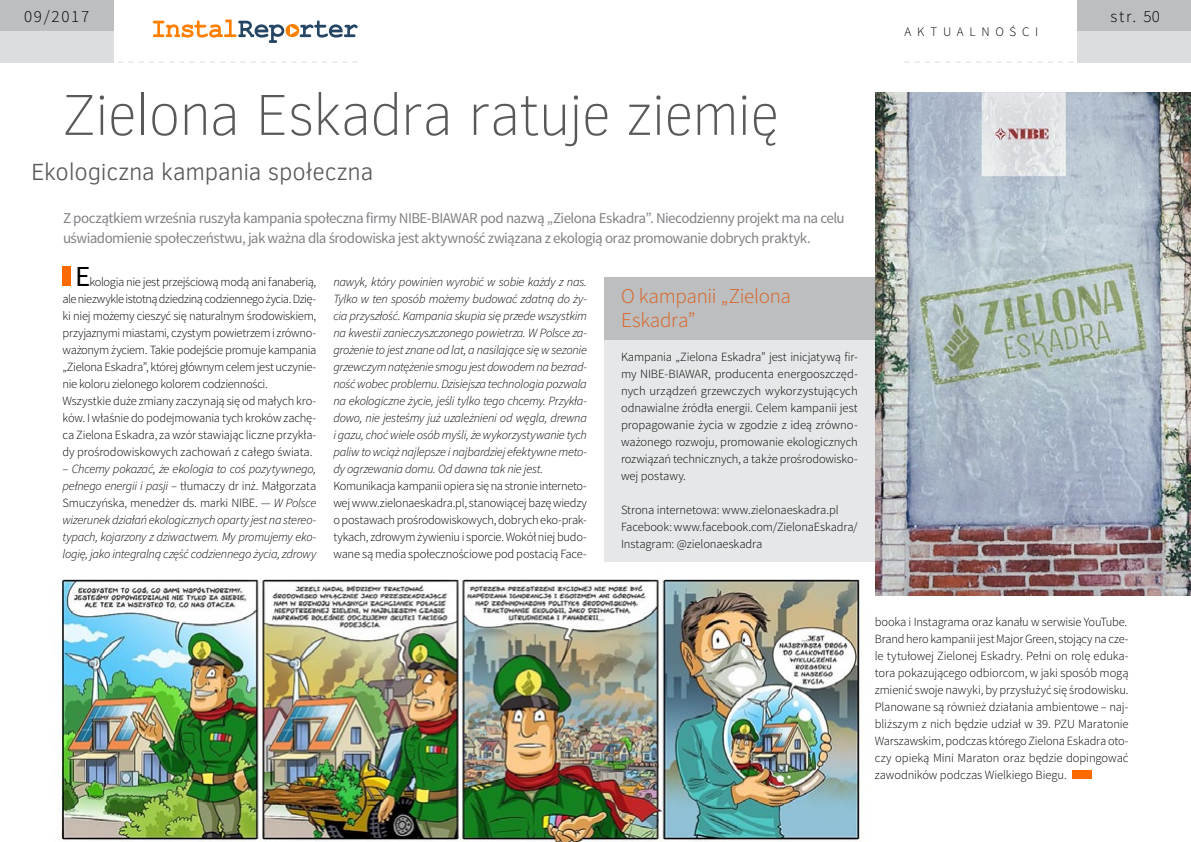
<style>
.page{position:relative;width:1191px;height:842px;background:#fff}
.page>*{position:absolute;margin:0;border:0;box-sizing:border-box;transform-origin:0 0}
.t1{font:100 59px "Clear Sans";letter-spacing:-.025em;color:#58595b}
.t2{font:29px "Source Sans Pro";color:#000}
.t3{font:300 24px "Clear Sans";letter-spacing:-.01em;color:#58595b}
.t4{font:300 21px/24px "Source Sans Pro";letter-spacing:-.015em;color:#dc611e}
.t5{font:300 17px "Source Sans Pro";letter-spacing:.1em;color:#000}
.t6{font:15px/20px "Source Sans Pro";letter-spacing:-.035em;color:#808285}
.t7{font:300 13px "Source Sans Pro";letter-spacing:.445em;color:#000}
.t8{font:300 12.5px/17px "Source Sans Pro";letter-spacing:-.015em;color:#000;text-align:justify}
.t9{font:italic 300 12.5px/17px "Source Sans Pro";letter-spacing:-.02em;color:#000;text-align:justify}
.s1{font-style:normal}
</style>
<div class="page">
<svg style="left:904px;top:62px;width:179px;height:1px"></svg>
<div style="left:1077px;top:0;width:114px;height:31px;background:#bcbec0"></div>
<div style="left:1077px;top:31px;width:114px;height:31px;background:#dcddde"></div>
<svg style="left:153px;top:20px;width:204px;height:23px"></svg>
<div style="left:0;top:0;width:113px;height:31px;background:#bcbec0"></div>
<div style="left:0;top:31px;width:113px;height:31px;background:#dcddde"></div>
<svg style="left:108px;top:62px;width:249px;height:1px"></svg>
<div style="left:1071px;top:770px;width:20px;height:9px;background:#ff6a00"></div>
<div style="left:63px;top:266px;width:8px;height:20px;background:#ff6a00"></div>
<img style="left:875px;top:92px;width:316px;height:503px">
<img style="left:61px;top:579px;width:800px;height:263px">
<div style="left:604px;top:278px;width:270px;height:62px;background:#bcbec0"></div>
<div style="left:604px;top:340px;width:270px;height:222px;background:#e6e7e8"></div>
<h3 class="t5" style="left:24px;top:6px;width:67px">09/2017</h3>
<h3 class="t5" style="left:1110px;top:6px;width:51px">str. 50</h3>
<p class="t7" style="left:904px;top:24px;width:135px">aktualności</p>
<h1 class="t1" style="left:62px;top:76px;width:718px">Zielona Eskadra ratuje ziemię</h1>
<h3 class="t3" style="left:31px;top:155px;width:344px">Ekologiczna kampania społeczna</h3>
<p class="t6" style="left:63px;top:208px;width:783px">Z początkiem września ruszyła kampania społeczna firmy NIBE-BIAWAR pod nazwą „Zielona Eskadra”. Niecodzienny projekt ma na celu uświadomienie społeczeństwu, jak ważna dla środowiska jest aktywność związana z ekologią oraz promowanie dobrych praktyk.</p>
<h2 class="t2" style="left:75px;top:259px;width:17px">E</h2>
<p class="t8" style="left:63px;top:274px;width:255px;text-align:left;text-indent:27px">kologia nie jest przejściową modą ani fanaberią, ale niezwykle istotną dziedziną codziennego życia. Dzię&shy;ki niej możemy cieszyć się naturalnym środowiskiem, przyjaznymi miastami, czystym powietrzem i zrówno&shy;ważonym życiem. Takie podejście promuje kampania „Zielona Eskadra”, której głównym celem jest uczynie&shy;nie koloru zielonego kolorem codzienności.<br>Wszystkie duże zmiany zaczynają się od małych kro&shy;ków. I właśnie do podejmowania tych kroków zachę&shy;ca Zielona Eskadra, za wzór stawiając liczne przykła&shy;dy prośrodowiskowych zachowań z całego świata.</p>
<p class="t9" style="left:63px;top:461px;width:255px"><span class="s1">–</span> Chcemy pokazać, że ekologia to coś pozytywnego, pełnego energii i pasji <span class="s1">– tłumaczy dr inż. Małgorzata Smuczyńska, menedżer ds. marki NIBE. —</span> W Polsce wizerunek działań ekologicznych oparty jest na stereo&shy;typach, kojarzony z dziwactwem. My promujemy eko&shy;logię, jako integralną część codziennego życia, zdrowy</p>
<p class="t9" style="left:333px;top:274px;width:255px">nawyk, który powinien wyrobić w sobie każdy z nas.<br>Tylko w ten sposób możemy budować zdatną do ży&shy;cia przyszłość. Kampania skupia się przede wszystkim na kwestii zanieczyszczonego powietrza. W Polsce za&shy;grożenie to jest znane od lat, a nasilające się w sezonie grzewczym natężenie smogu jest dowodem na bezrad&shy;ność wobec problemu. Dzisiejsza technologia pozwala na ekologiczne życie, jeśli tylko tego chcemy. Przykła&shy;dowo, nie jesteśmy już uzależnieni od węgla, drewna i gazu, choć wiele osób myśli, że wykorzystywanie tych paliw to wciąż najlepsze i najbardziej efektywne meto&shy;dy ogrzewania domu. Od dawna tak nie jest.</p>
<p class="t8" style="left:333px;top:478px;width:255px">Komunikacja kampanii opiera się na stronie interneto&shy;wej www.zielonaeskadra.pl, stanowiącej bazę wiedzy o postawach prośrodowiskowych, dobrych eko-prak&shy;tykach, zdrowym żywieniu i sporcie. Wokół niej budo&shy;wane są media społecznościowe pod postacią Face-</p>
<h3 class="t4" style="left:621px;top:284px;width:171px">O kampanii „Zielona<br>Eskadra”</h3>
<p class="t8" style="left:621px;top:348px;width:238px">Kampania „Zielona Eskadra” jest inicjatywą fir&shy;my NIBE-BIAWAR, producenta energooszczęd&shy;nych urządzeń grzewczych wykorzystujących odnawialne źródła energii. Celem kampanii jest propagowanie życia w zgodzie z ideą zrówno&shy;ważonego rozwoju, promowanie ekologicznych rozwiązań technicznych, a także prośrodowisko&shy;wej postawy.</p>
<p class="t8" style="left:621px;top:501px;width:238px;text-align:left">Strona internetowa: www.zielonaeskadra.pl<br>Facebook: www.facebook.com/ZielonaEskadra/<br>Instagram: @zielonaeskadra</p>
<p class="t8" style="left:874px;top:614px;width:255px">booka i Instagrama oraz kanału w serwisie YouTube.<br>Brand hero kampanii jest Major Green, stojący na cze&shy;le tytułowej Zielonej Eskadry. Pełni on rolę eduka&shy;tora pokazującego odbiorcom, w jaki sposób mogą zmienić swoje nawyki, by przysłużyć się środowisku.<br>Planowane są również działania ambientowe – naj&shy;bliższym z nich będzie udział w 39. PZU Maratonie Warszawskim, podczas którego Zielona Eskadra oto&shy;czy opieką Mini Maraton oraz będzie dopingować zawodników podczas Wielkiego Biegu.</p>
</div>
